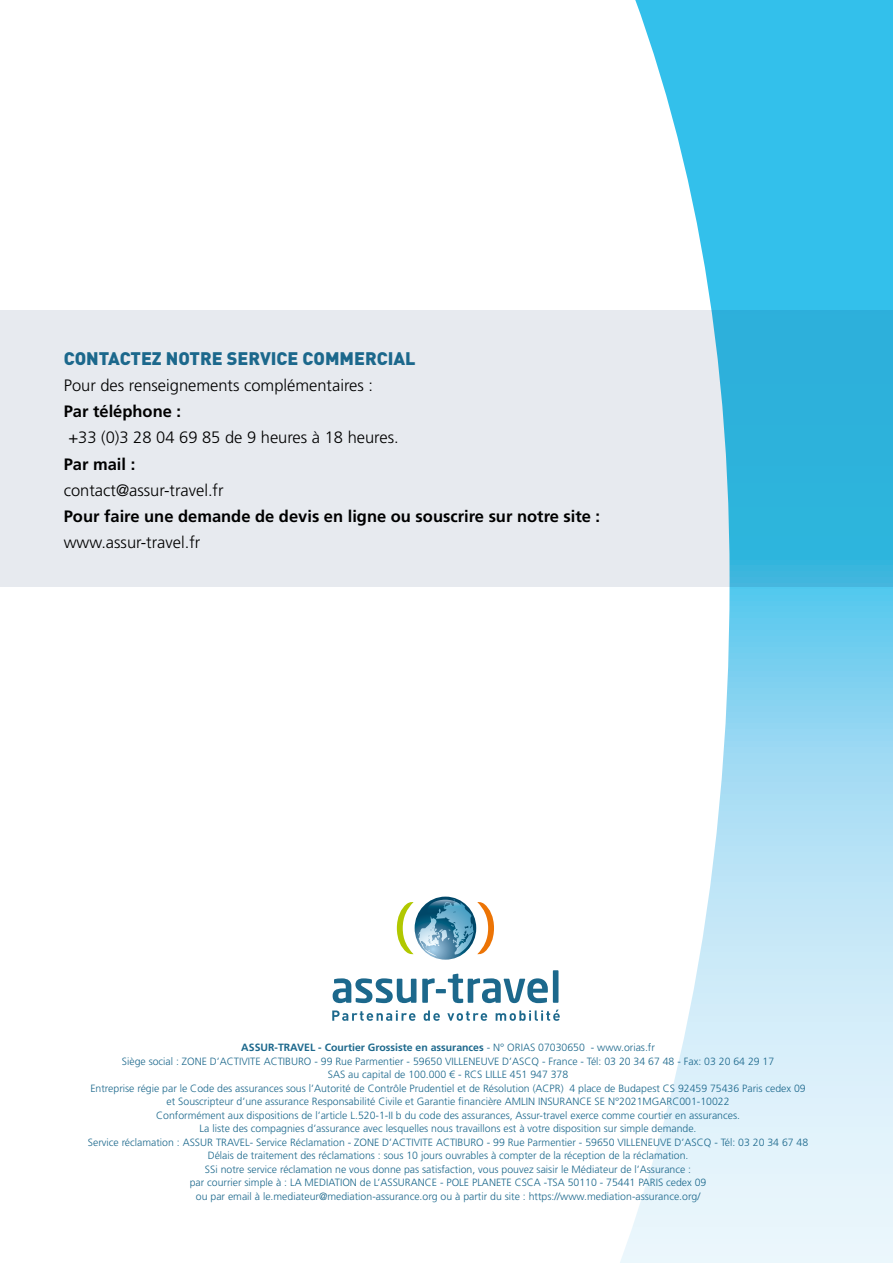
<style>
.page{position:relative;width:893px;height:1263px;background:#fff}
.page>*{position:absolute;margin:0;border:0;box-sizing:border-box;transform-origin:0 0}
.t1{font:900 18px "DIN";color:#1c688c}
.t2{font:300 16.5px "Frutiger LT Std";color:#000}
.t3{font:700 16.5px "Frutiger LT Std";color:#000}
.t4{font:300 10.5px/13.5px "Frutiger LT Std";color:#1c688c;text-align:center}
.s1{font-weight:700}
</style>
<div class="page">
<svg style="left:620px;top:0;width:273px;height:1263px"></svg>
<svg style="left:0;top:310px;width:893px;height:277px;background:#c4dfeb"></svg>
<svg style="left:333px;top:978px;width:83px;height:25px"></svg>
<svg style="left:422px;top:978px;width:13px;height:25px"></svg>
<hr style="left:436px;top:989px;width:10px;height:4px;background:#1c688c">
<svg style="left:448px;top:974px;width:100px;height:29px"></svg>
<div style="left:553px;top:970px;width:5px;height:33px;background:#1c688c"></div>
<svg style="left:332px;top:1010px;width:83px;height:11px"></svg>
<svg style="left:424px;top:1010px;width:16px;height:11px"></svg>
<svg style="left:447px;top:1011px;width:40px;height:10px"></svg>
<svg style="left:496px;top:1009px;width:64px;height:12px"></svg>
<svg style="left:397px;top:896px;width:97px;height:64px"></svg>
<h1 class="t1" style="left:64px;top:346px;width:353px">CONTACTEZ NOTRE SERVICE COMMERCIAL</h1>
<h2 class="t2" style="left:64px;top:376px;width:311px">Pour des renseignements complémentaires :</h2>
<h2 class="t3" style="left:64px;top:402px;width:119px">Par téléphone :</h2>
<h2 class="t2" style="left:68px;top:428px;width:332px">+33 (0)3 28 04 69 85 de 9 heures à 18 heures.</h2>
<h2 class="t3" style="left:64px;top:454px;width:73px">Par mail :</h2>
<h2 class="t2" style="left:64px;top:481px;width:161px">contact@assur-travel.fr</h2>
<h2 class="t3" style="left:64px;top:506px;width:538px">Pour faire une demande de devis en ligne ou souscrire sur notre site :</h2>
<h2 class="t2" style="left:64px;top:533px;width:138px">www.assur-travel.fr</h2>
<p class="t4" style="left:88px;top:1041px;width:722px"><span class="s1">ASSUR-TRAVEL - Courtier Grossiste en assurances</span> - N° ORIAS 07030650 - www.orias.fr<br>Siège social : ZONE D’ACTIVITE ACTIBURO - 99 Rue Parmentier - 59650 VILLENEUVE D’ASCQ - France - Tél: 03 20 34 67 48 - Fax: 03 20 64 29 17<br>SAS au capital de 100.000 € - RCS LILLE 451 947 378<br>Entreprise régie par le Code des assurances sous l’Autorité de Contrôle Prudentiel et de Résolution (ACPR) 4 place de Budapest CS 92459 75436 Paris cedex 09 et Souscripteur d’une assurance Responsabilité Civile et Garantie financière AMLIN INSURANCE SE N°2021MGARC001-10022<br>Conformément aux dispositions de l’article L.520-1-II b du code des assurances, Assur-travel exerce comme courtier en assurances.<br>La liste des compagnies d’assurance avec lesquelles nous travaillons est à votre disposition sur simple demande.<br>Service réclamation : ASSUR TRAVEL- Service Réclamation - ZONE D’ACTIVITE ACTIBURO - 99 Rue Parmentier - 59650 VILLENEUVE D’ASCQ - Tél: 03 20 34 67 48<br>Délais de traitement des réclamations : sous 10 jours ouvrables à compter de la réception de la réclamation.<br>SSi notre service réclamation ne vous donne pas satisfaction, vous pouvez saisir le Médiateur de l’Assurance :<br>par courrier simple à : LA MEDIATION de L’ASSURANCE - POLE PLANETE CSCA -TSA 50110 - 75441 PARIS cedex 09<br>ou par email à le.mediateur@mediation-assurance.org ou à partir du site : https://www.mediation-assurance.org/</p>
</div>
